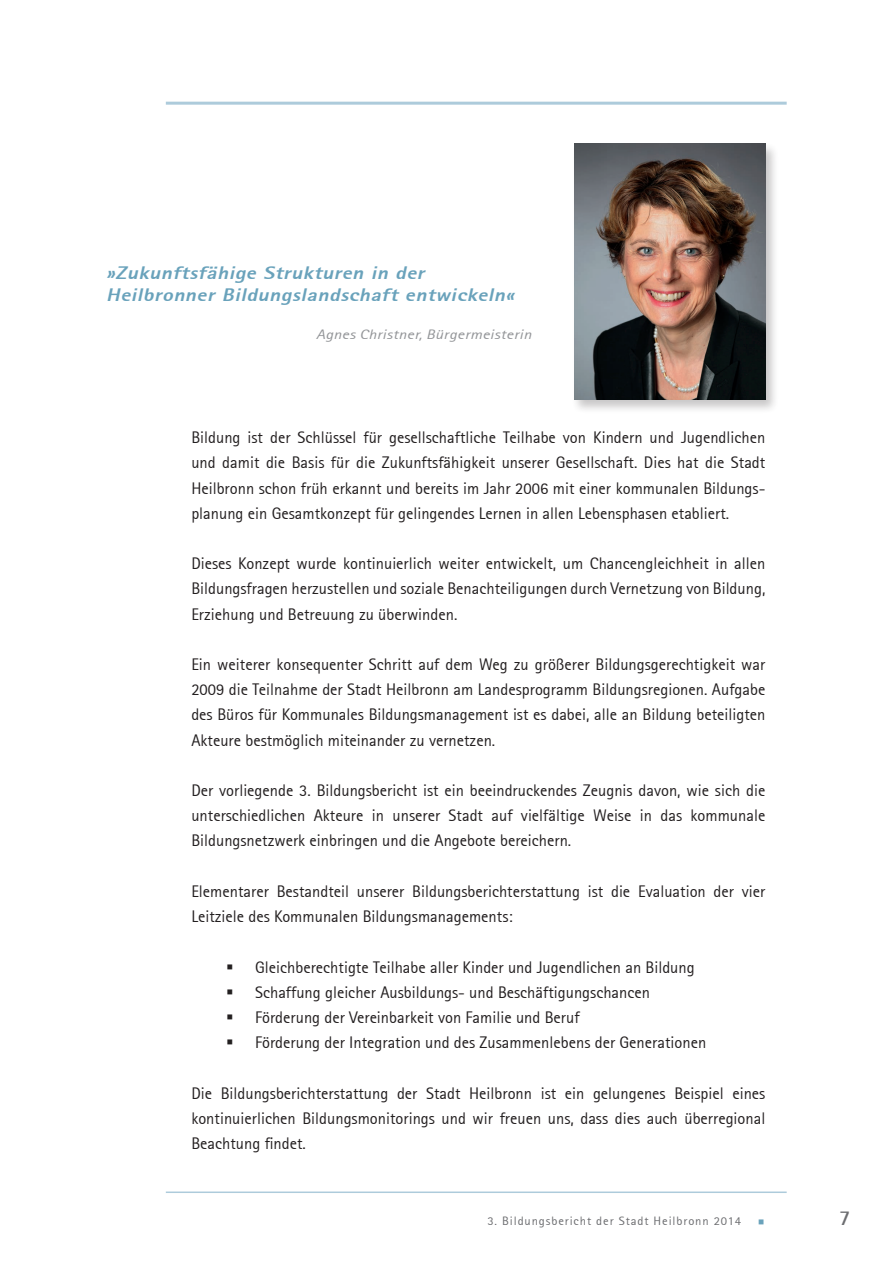
<style>
.page{position:relative;width:893px;height:1263px;background:#fff}
.page>*{position:absolute;margin:0;border:0;box-sizing:border-box;transform-origin:0 0}
.t1{font:700 21px "Rotis Sans Serif";color:#6c6d70}
.Zitat{font:italic 800 18px "Rotis Sans Serif";color:#69a2bb;scale:1.2 1}
.Text_11pt_Tab20_Blo{font:16.5px/25.2px "Rotis Sans Serif";color:#231f20;text-align:justify}
.Zitat-2{font:italic 13.5px "Rotis Sans Serif";letter-spacing:.02em;color:#939598;scale:1.2 1}
.t2{font:12px "Rotis Sans Serif";letter-spacing:.07em;color:#6c6d70;scale:1.05 1}
.s1{color:#69a2bb}
</style>
<div class="page">
<div style="left:571px;top:143px;width:208px;height:271px;background:#231f20;opacity:.25"></div>
<img style="left:574px;top:144px;width:191px;height:255px">
<hr style="left:166px;top:1191px;width:621px;height:2px;background:#adcbdb">
<hr style="left:166px;top:102px;width:621px;height:3px;background:#adcbdb">
<p class="Zitat" style="left:106px;top:262px;width:271px">»Zukunftsfähige Strukturen in der</p>
<p class="Zitat" style="left:106px;top:283px;width:346px">Heilbronner Bildungslandschaft entwickeln«</p>
<p class="Zitat-2" style="left:316px;top:326px;width:181px">Agnes Christner, Bürgermeisterin</p>
<p class="Text_11pt_Tab20_Blo" style="left:191px;top:425px;width:576px">Bildung ist der Schlüssel für gesellschaftliche Teilhabe von Kindern und Jugendlichen und damit die Basis für die Zukunftsfähigkeit unserer Gesellschaft. Dies hat die Stadt Heilbronn schon früh erkannt und bereits im Jahr 2006 mit einer kommunalen Bildungs&shy;planung ein Gesamtkonzept für gelingendes Lernen in allen Lebensphasen etabliert.</p>
<p class="Text_11pt_Tab20_Blo" style="left:191px;top:551px;width:576px">Dieses Konzept wurde kontinuierlich weiter entwickelt, um Chancengleichheit in allen Bildungsfragen herzustellen und soziale Benachteiligungen durch Vernetzung von Bildung, Erziehung und Betreuung zu überwinden.</p>
<p class="Text_11pt_Tab20_Blo" style="left:191px;top:652px;width:576px">Ein weiterer konsequenter Schritt auf dem Weg zu größerer Bildungsgerechtigkeit war 2009 die Teilnahme der Stadt Heilbronn am Landesprogramm Bildungsregionen. Aufgabe des Büros für Kommunales Bildungsmanagement ist es dabei, alle an Bildung beteiligten Akteure bestmöglich miteinander zu vernetzen.</p>
<p class="Text_11pt_Tab20_Blo" style="left:191px;top:778px;width:576px">Der vorliegende 3. Bildungsbericht ist ein beeindruckendes Zeugnis davon, wie sich die unterschiedlichen Akteure in unserer Stadt auf vielfältige Weise in das kommunale Bildungsnetzwerk einbringen und die Angebote bereichern.</p>
<p class="Text_11pt_Tab20_Blo" style="left:191px;top:878px;width:576px">Elementarer Bestandteil unserer Bildungsberichterstattung ist die Evaluation der vier<br>Leitziele des Kommunalen Bildungsmanagements:</p>
<p class="Text_11pt_Tab20_Blo" style="left:226px;top:954px;width:470px">▪ Gleichberechtigte Teilhabe aller Kinder und Jugendlichen an Bildung</p>
<p class="Text_11pt_Tab20_Blo" style="left:226px;top:979px;width:425px">▪ Schaffung gleicher Ausbildungs- und Beschäftigungschancen</p>
<p class="Text_11pt_Tab20_Blo" style="left:226px;top:1004px;width:355px">▪ Förderung der Vereinbarkeit von Familie und Beruf</p>
<p class="Text_11pt_Tab20_Blo" style="left:226px;top:1030px;width:481px">▪ Förderung der Integration und des Zusammenlebens der Generationen</p>
<p class="Text_11pt_Tab20_Blo" style="left:191px;top:1080px;width:576px">Die Bildungsberichterstattung der Stadt Heilbronn ist ein gelungenes Beispiel eines kontinuierlichen Bildungsmonitorings und wir freuen uns, dass dies auch überregional Beachtung findet.</p>
<p class="t2" style="left:487px;top:1213px;width:266px">3. Bildungsbericht der Stadt Heilbronn 2014 <span class="s1">▪</span></p>
<p class="t1" style="left:839px;top:1204px;width:13px">7</p>
</div>
